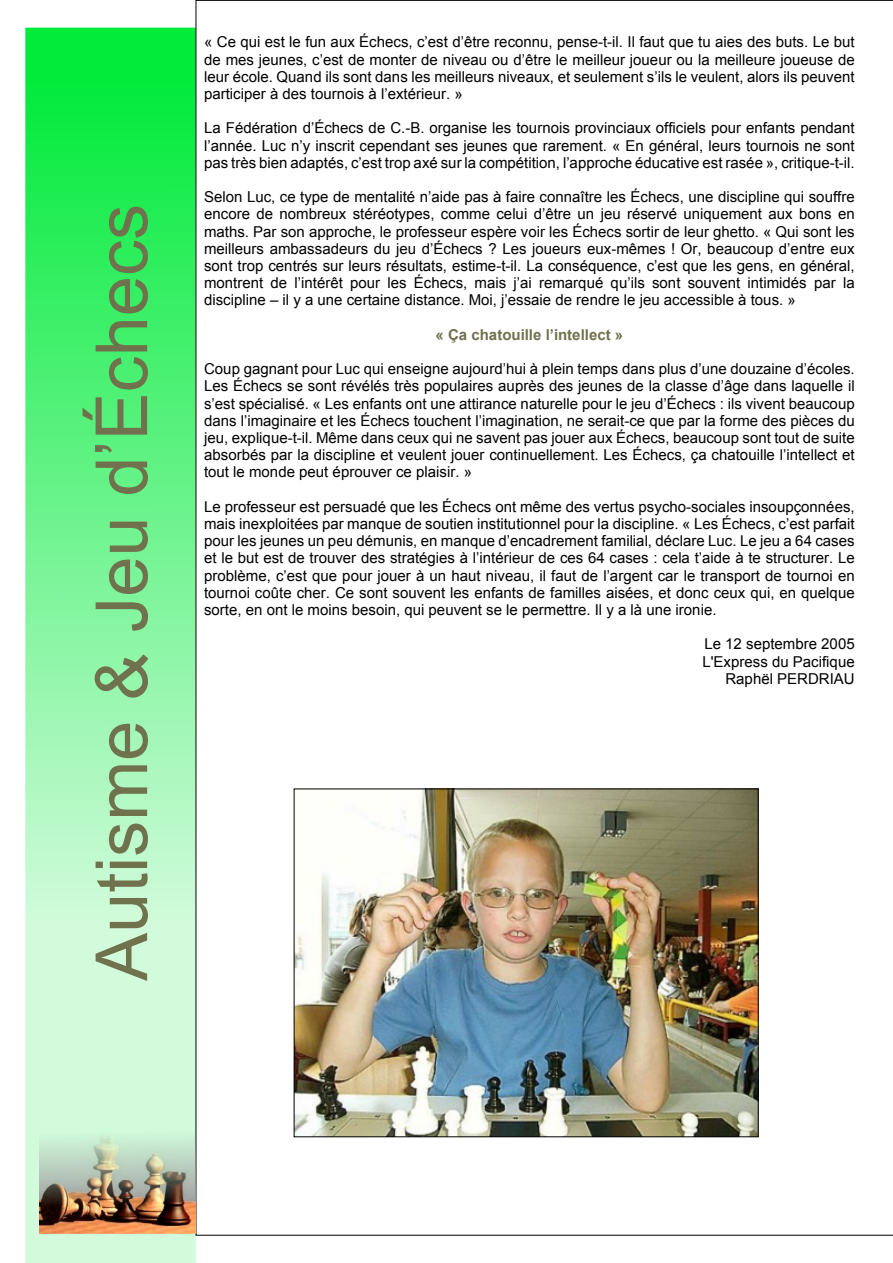
<style>
.page{position:relative;width:893px;height:1263px;background:#fff}
.page>*{position:absolute;margin:0;border:0;box-sizing:border-box;transform-origin:0 0}
.t1{font:72px "Arial";color:#70714d}
.t2{font:15px/17.2px "Arial";color:#000;text-align:justify}
.t3{font:700 15px "Arial";color:#70714d}
</style>
<div class="page">
<img style="left:25px;top:27px;width:171px;height:1236px">
<img style="left:39px;top:1128px;width:157px;height:105px">
<img style="left:296px;top:790px;width:461px;height:345px">
<h1 class="t1" style="left:95px;top:981px;width:778px;rotate:-90deg">Autisme &amp; Jeu d’Échecs</h1>
<p class="t2" style="left:204px;top:35px;width:652px">« Ce qui est le fun aux Échecs, c’est d’être reconnu, pense-t-il. Il faut que tu aies des buts. Le but de mes jeunes, c’est de monter de niveau ou d’être le meilleur joueur ou la meilleure joueuse de leur école. Quand ils sont dans les meilleurs niveaux, et seulement s’ils le veulent, alors ils peuvent participer à des tournois à l’extérieur. »</p>
<p class="t2" style="left:204px;top:121px;width:652px">La Fédération d’Échecs de C.-B. organise les tournois provinciaux officiels pour enfants pendant l’année. Luc n’y inscrit cependant ses jeunes que rarement. « En général, leurs tournois ne sont pas très bien adaptés, c’est trop axé sur la compétition, l’approche éducative est rasée », critique-t-il.</p>
<p class="t2" style="left:204px;top:190px;width:652px">Selon Luc, ce type de mentalité n’aide pas à faire connaître les Échecs, une discipline qui souffre encore de nombreux stéréotypes, comme celui d’être un jeu réservé uniquement aux bons en maths. Par son approche, le professeur espère voir les Échecs sortir de leur ghetto. « Qui sont les meilleurs ambassadeurs du jeu d’Échecs ? Les joueurs eux-mêmes ! Or, beaucoup d’entre eux sont trop centrés sur leurs résultats, estime-t-il. La conséquence, c’est que les gens, en général, montrent de l’intérêt pour les Échecs, mais j’ai remarqué qu’ils sont souvent intimidés par la discipline – il y a une certaine distance. Moi, j’essaie de rendre le jeu accessible à tous. »</p>
<p class="t3" style="left:436px;top:329px;width:189px">« Ça chatouille l’intellect »</p>
<p class="t2" style="left:204px;top:362px;width:652px">Coup gagnant pour Luc qui enseigne aujourd’hui à plein temps dans plus d’une douzaine d’écoles.<br>Les Échecs se sont révélés très populaires auprès des jeunes de la classe d’âge dans laquelle il s’est spécialisé. « Les enfants ont une attirance naturelle pour le jeu d’Échecs : ils vivent beaucoup dans l’imaginaire et les Échecs touchent l’imagination, ne serait-ce que par la forme des pièces du jeu, explique-t-il. Même dans ceux qui ne savent pas jouer aux Échecs, beaucoup sont tout de suite absorbés par la discipline et veulent jouer continuellement. Les Échecs, ça chatouille l’intellect et tout le monde peut éprouver ce plaisir. »</p>
<p class="t2" style="left:204px;top:499px;width:652px">Le professeur est persuadé que les Échecs ont même des vertus psycho-sociales insoupçonnées, mais inexploitées par manque de soutien institutionnel pour la discipline. « Les Échecs, c’est parfait pour les jeunes un peu démunis, en manque d’encadrement familial, déclare Luc. Le jeu a 64 cases et le but est de trouver des stratégies à l’intérieur de ces 64 cases : cela t’aide à te structurer. Le problème, c’est que pour jouer à un haut niveau, il faut de l’argent car le transport de tournoi en tournoi coûte cher. Ce sont souvent les enfants de familles aisées, et donc ceux qui, en quelque sorte, en ont le moins besoin, qui peuvent se le permettre. Il y a là une ironie.</p>
<p class="t2" style="left:702px;top:637px;width:154px;text-align:right">Le 12 septembre 2005<br>L'Express du Pacifique<br>Raphël PERDRIAU</p>
</div>
